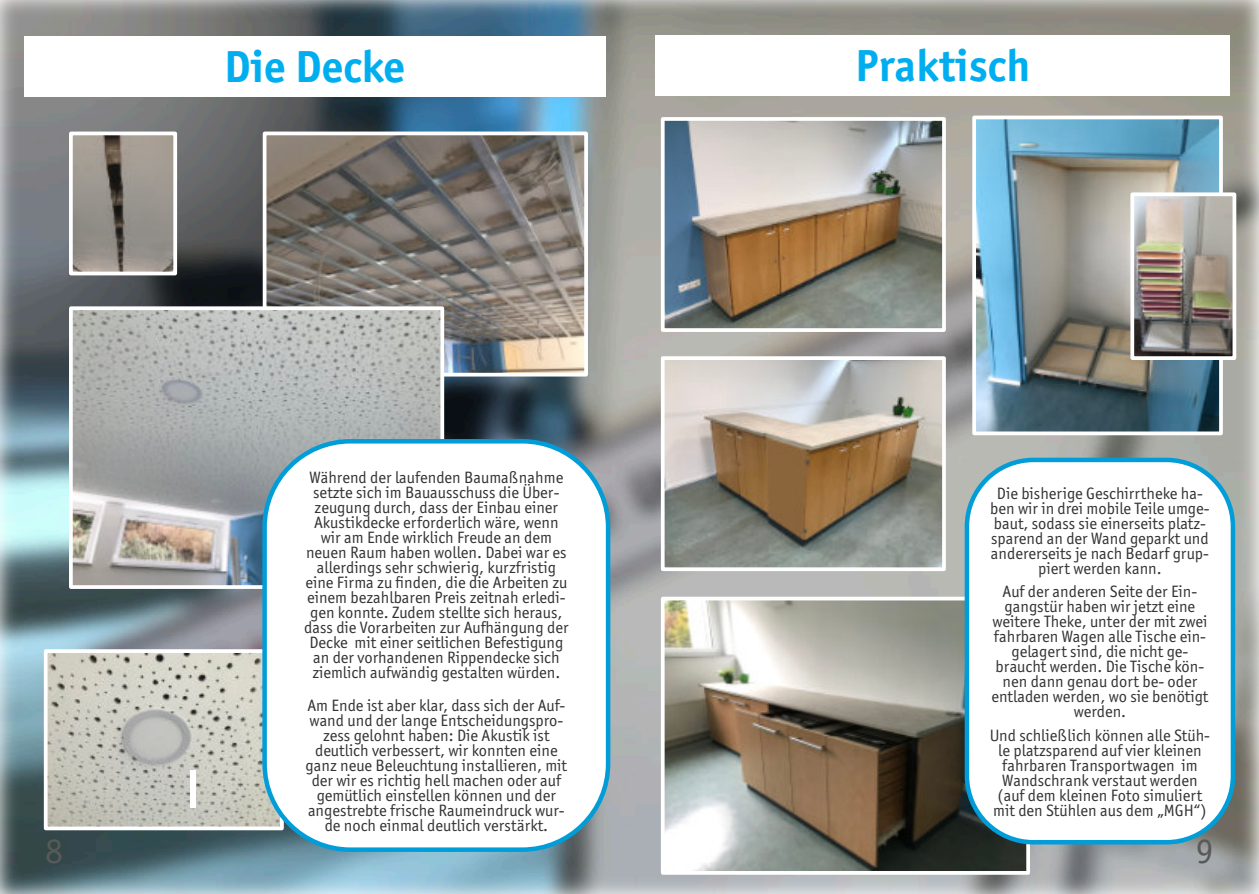
<style>
.page{position:relative;width:1259px;height:894px;background:#fff}
.page>*{position:absolute;margin:0;border:0;box-sizing:border-box;transform-origin:0 0}
.t1{font:700 45px "Officina Sans ITC Std";color:#00aeef}
.t2{font:36px "Officina Sans ITC Std";color:#595959}
.t3{font:16.5px/15px "Officina Sans ITC Std";color:#333;text-align:center}
</style>
<div class="page">
<img style="left:0;top:1px;width:1258px;height:892px">
<div style="left:24px;top:37px;width:582px;height:60px;background:#fff"></div>
<div style="left:655px;top:35px;width:575px;height:60px;background:#fff"></div>
<img style="left:268px;top:136px;width:315px;height:235px">
<div style="left:263px;top:131px;width:325px;height:245px;border:4px solid #fff"></div>
<img style="left:74px;top:311px;width:365px;height:272px">
<div style="left:69px;top:306px;width:375px;height:282px;border:4px solid #fff"></div>
<img style="left:666px;top:361px;width:275px;height:205px">
<div style="left:661px;top:356px;width:285px;height:215px;border:4px solid #fff"></div>
<img style="left:666px;top:122px;width:275px;height:205px">
<div style="left:661px;top:117px;width:285px;height:215px;border:4px solid #fff"></div>
<img style="left:666px;top:601px;width:359px;height:268px">
<div style="left:661px;top:596px;width:369px;height:278px;border:4px solid #fff"></div>
<img style="left:977px;top:120px;width:241px;height:310px">
<div style="left:972px;top:115px;width:251px;height:320px;border:4px solid #fff"></div>
<img style="left:74px;top:136px;width:98px;height:134px">
<div style="left:69px;top:131px;width:108px;height:144px;border:4px solid #fff"></div>
<img style="left:49px;top:654px;width:230px;height:171px">
<div style="left:44px;top:649px;width:240px;height:181px;border:4px solid #fff"></div>
<div style="left:190px;top:769px;width:5px;height:38px;background:#fff"></div>
<div style="left:262px;top:439px;width:348px;height:412px;background:#fff;border:4px solid #009dd9;border-radius:86px"></div>
<div style="left:965px;top:457px;width:270px;height:387px;background:#fff;border:4px solid #009dd9;border-radius:67px"></div>
<img style="left:1135px;top:197px;width:96px;height:158px">
<div style="left:1130px;top:192px;width:106px;height:168px;border:4px solid #fff"></div>
<h1 class="t1" style="left:224px;top:39px;width:183px">Die Decke</h1>
<h1 class="t1" style="left:855px;top:37px;width:176px">Praktisch</h1>
<p class="t3" style="left:304px;top:470px;width:266px">Während der laufenden Baumaßnahme setzte sich im Bauausschuss die Über&shy;zeugung durch, dass der Einbau einer Akustikdecke erforderlich wäre, wenn wir am Ende wirklich Freude an dem neuen Raum haben wollen. Dabei war es allerdings sehr schwierig, kurzfristig eine Firma zu finden, die die Arbeiten zu einem bezahlbaren Preis zeitnah erledi&shy;gen konnte. Zudem stellte sich heraus, dass die Vorarbeiten zur Aufhängung der Decke mit einer seitlichen Befestigung an der vorhandenen Rippendecke sich ziemlich aufwändig gestalten würden.</p>
<p class="t3" style="left:306px;top:698px;width:263px">Am Ende ist aber klar, dass sich der Auf&shy;wand und der lange Entscheidungspro&shy;zess gelohnt haben: Die Akustik ist deutlich verbessert, wir konnten eine ganz neue Beleuchtung installieren, mit der wir es richtig hell machen oder auf gemütlich einstellen können und der angestrebte frische Raumeindruck wur&shy;de noch einmal deutlich verstärkt.</p>
<p class="t3" style="left:990px;top:486px;width:221px">Die bisherige Geschirrtheke ha&shy;ben wir in drei mobile Teile umge&shy;baut, sodass sie einerseits platz&shy;sparend an der Wand geparkt und andererseits je nach Bedarf grup&shy;piert werden kann.</p>
<p class="t3" style="left:991px;top:583px;width:219px">Auf der anderen Seite der Ein&shy;gangstür haben wir jetzt eine weitere Theke, unter der mit zwei fahrbaren Wagen alle Tische ein&shy;gelagert sind, die nicht ge&shy;braucht werden. Die Tische kön&shy;nen dann genau dort be- oder entladen werden, wo sie benötigt werden.</p>
<p class="t3" style="left:990px;top:727px;width:222px">Und schließlich können alle Stüh&shy;le platzsparend auf vier kleinen fahrbaren Transportwagen im<br>Wandschrank verstaut werden (auf dem kleinen Foto simuliert mit den Stühlen aus dem „MGH“)</p>
<h2 class="t2" style="left:45px;top:829px;width:19px">8</h2>
<h2 class="t2" style="left:1196px;top:829px;width:19px">9</h2>
</div>
